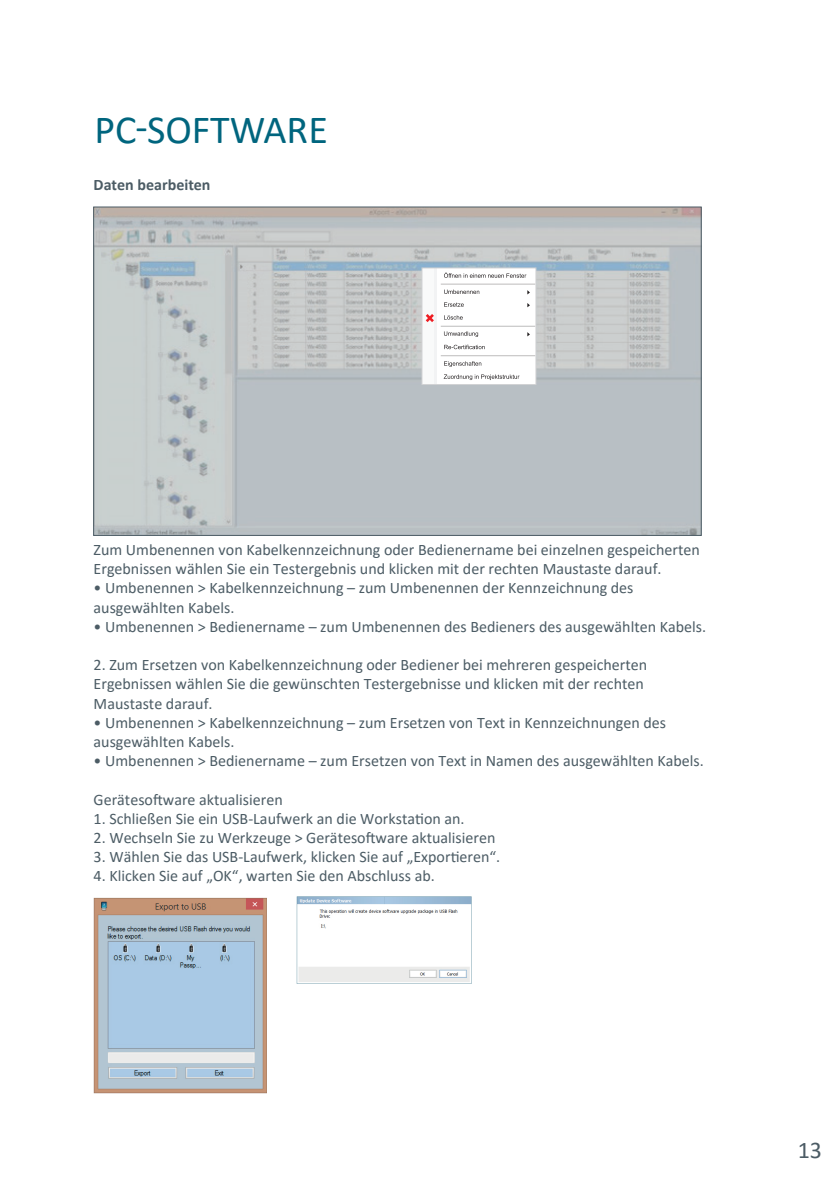
<style>
.page{position:relative;width:840px;height:1191px;background:#fff}
.page>*{position:absolute;margin:0;border:0;box-sizing:border-box;transform-origin:0 0}
.t1{font:40px "Calibri";color:#00657e}
.t2{font:24px "Calibri";color:#4c5c65}
.t3{font:16px/19.2px "Calibri";color:#4c5c65}
.t4{font:700 16px "Calibri";color:#4c5c65}
</style>
<div class="page">
<img style="left:95px;top:209px;width:604px;height:324px">
<img style="left:94px;top:897px;width:172px;height:196px">
<img style="left:296px;top:896px;width:175px;height:88px">
<div style="left:422px;top:268px;width:113px;height:116px;background:#fff"></div>
<hr style="left:440px;top:284px;width:95px;height:1px;background:#bdbcbc">
<hr style="left:440px;top:326px;width:95px;height:1px;background:#bdbcbc">
<hr style="left:440px;top:355px;width:95px;height:1px;background:#bdbcbc">
<div style="left:422px;top:268px;width:14px;height:116px;background:#f9fafa"></div>
<svg style="left:425px;top:314px;width:8px;height:8px"></svg>
<hr style="left:433px;top:268px;width:3px;height:116px;background:#f2f3f4">
<div style="left:421px;top:268px;width:115px;height:117px;border:1px solid #d1d2d4"></div>
<svg style="left:444px;top:272px;width:82px;height:6px"></svg>
<svg style="left:444px;top:289px;width:35px;height:5px"></svg>
<svg style="left:444px;top:302px;width:19px;height:5px"></svg>
<svg style="left:444px;top:315px;width:18px;height:5px"></svg>
<svg style="left:443px;top:331px;width:35px;height:6px"></svg>
<svg style="left:444px;top:345px;width:40px;height:4px"></svg>
<svg style="left:444px;top:361px;width:37px;height:6px"></svg>
<svg style="left:443px;top:374px;width:76px;height:6px"></svg>
<h1 class="t1" style="left:94px;top:102px;width:235px">PC-SOFTWARE</h1>
<p class="t4" style="left:94px;top:173px;width:118px">Daten bearbeiten</p>
<p class="t3" style="left:94px;top:539px;width:607px">Zum Umbenennen von Kabelkennzeichnung oder Bedienername bei einzelnen gespeicherten<br>Ergebnissen wählen Sie ein Testergebnis und klicken mit der rechten Maustaste darauf.</p>
<p class="t3" style="left:94px;top:578px;width:541px">• Umbenennen &gt; Kabelkennzeichnung – zum Umbenennen der Kennzeichnung des ausgewählten Kabels.</p>
<p class="t3" style="left:94px;top:616px;width:613px">• Umbenennen &gt; Bedienername – zum Umbenennen des Bedieners des ausgewählten Kabels.</p>
<p class="t3" style="left:94px;top:655px;width:554px">2. Zum Ersetzen von Kabelkennzeichnung oder Bediener bei mehreren gespeicherten<br>Ergebnissen wählen Sie die gewünschten Testergebnisse und klicken mit der rechten<br>Maustaste darauf.</p>
<p class="t3" style="left:94px;top:712px;width:573px">• Umbenennen &gt; Kabelkennzeichnung – zum Ersetzen von Text in Kennzeichnungen des ausgewählten Kabels.</p>
<p class="t3" style="left:94px;top:751px;width:611px">• Umbenennen &gt; Bedienername – zum Ersetzen von Text in Namen des ausgewählten Kabels.</p>
<p class="t3" style="left:94px;top:789px;width:190px">Gerätesoftware aktualisieren</p>
<p class="t3" style="left:94px;top:808px;width:372px">1. Schließen Sie ein USB-Laufwerk an die Workstation an.</p>
<p class="t3" style="left:94px;top:827px;width:403px">2. Wechseln Sie zu Werkzeuge &gt; Gerätesoftware aktualisieren</p>
<p class="t3" style="left:94px;top:847px;width:408px">3. Wählen Sie das USB-Laufwerk, klicken Sie auf „Exportieren“.</p>
<p class="t3" style="left:94px;top:866px;width:342px">4. Klicken Sie auf „OK“, warten Sie den Abschluss ab.</p>
<h2 class="t2" style="left:797px;top:1133px;width:26px">13</h2>
</div>
